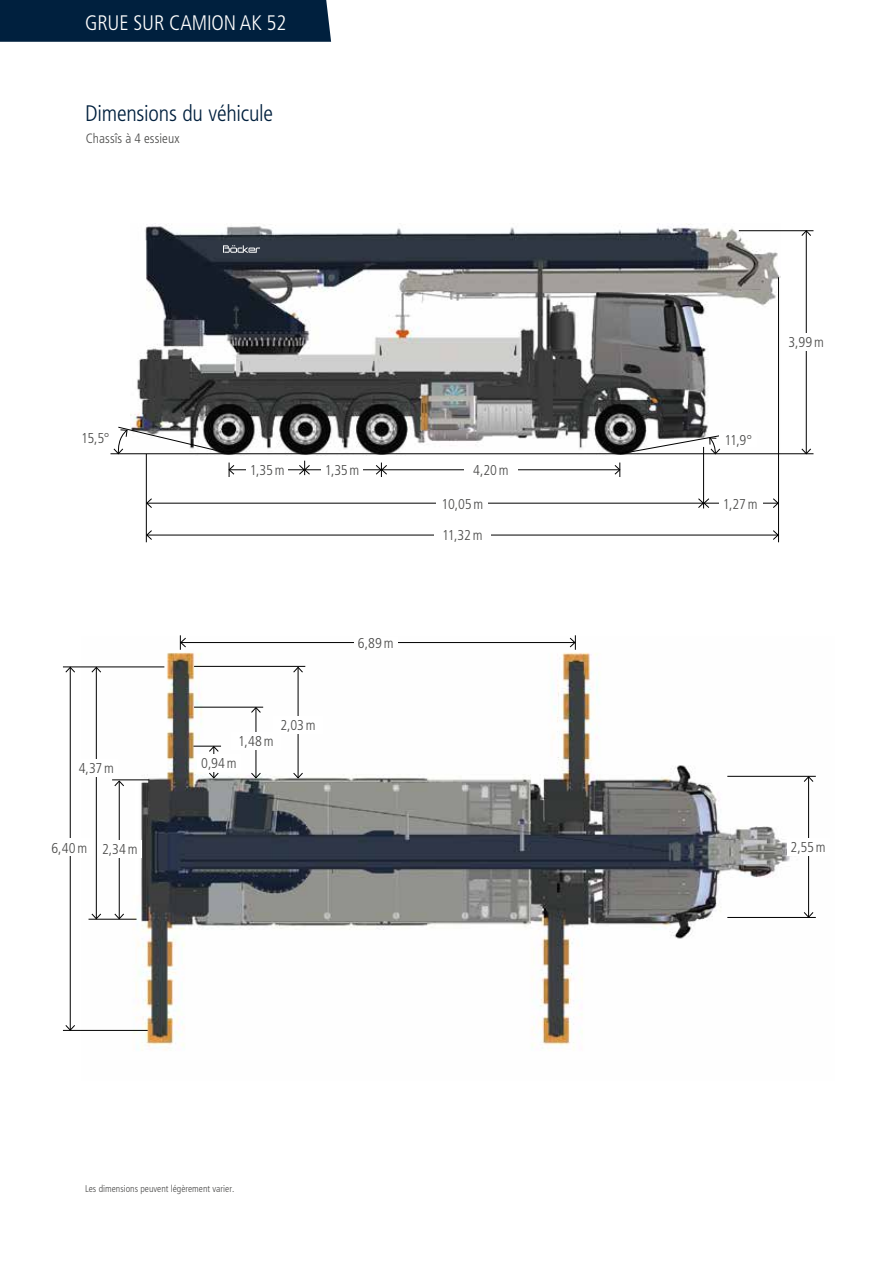
<style>
.page{position:relative;width:881px;height:1263px;background:#fff}
.page>*{position:absolute;margin:0;border:0;box-sizing:border-box;transform-origin:0 0}
.t1{font:300 condensed 22.5px "Frutiger";letter-spacing:-.01em;color:#00203e}
.t2{font:300 condensed 21px "Frutiger";letter-spacing:-.005em;color:#fff}
.t3{font:300 condensed 14.25px "Frutiger";letter-spacing:.02em;color:#4a4a49}
.t4{font:300 condensed 13.5px "Frutiger";letter-spacing:.005em;color:#4a4a49}
.t5{font:300 condensed 9.75px "Frutiger";color:#4a4a49}
</style>
<div class="page">
<div style="left:0;top:0;width:331px;height:42px;background:#00203e"></div>
<img style="left:131px;top:223px;width:649px;height:233px">
<hr style="left:146px;top:454px;width:1px;height:88px;background:#000">
<hr style="left:778px;top:277px;width:1px;height:265px;background:#000">
<hr style="left:805px;top:231px;width:1px;height:223px;background:#000">
<svg style="left:801px;top:231px;width:10px;height:5px"></svg>
<svg style="left:801px;top:448px;width:10px;height:5px"></svg>
<hr style="left:229px;top:469px;width:75px;height:1px;background:#000">
<svg style="left:228px;top:462px;width:6px;height:15px"></svg>
<hr style="left:304px;top:469px;width:77px;height:1px;background:#000">
<svg style="left:299px;top:461px;width:11px;height:14px"></svg>
<hr style="left:147px;top:535px;width:630px;height:1px;background:#000">
<svg style="left:146px;top:530px;width:6px;height:10px"></svg>
<svg style="left:772px;top:530px;width:6px;height:10px"></svg>
<hr style="left:382px;top:469px;width:237px;height:1px;background:#000">
<svg style="left:375px;top:462px;width:12px;height:15px"></svg>
<svg style="left:614px;top:462px;width:6px;height:15px"></svg>
<hr style="left:738px;top:230px;width:75px;height:1px;background:#000">
<hr style="left:110px;top:453px;width:703px;height:1px;background:#000">
<div style="left:434px;top:530px;width:56px;height:10px;background:#fff"></div>
<div style="left:781px;top:333px;width:49px;height:17px;background:#fff"></div>
<div style="left:246px;top:464px;width:42px;height:11px;background:#fff"></div>
<div style="left:321px;top:464px;width:42px;height:11px;background:#fff"></div>
<div style="left:464px;top:464px;width:53px;height:11px;background:#fff"></div>
<img style="left:81px;top:636px;width:735px;height:415px">
<hr style="left:727px;top:917px;width:88px;height:1px;background:#000">
<hr style="left:727px;top:776px;width:88px;height:1px;background:#000">
<hr style="left:181px;top:642px;width:393px;height:1px;background:#000">
<svg style="left:180px;top:635px;width:6px;height:15px"></svg>
<svg style="left:569px;top:635px;width:7px;height:15px"></svg>
<hr style="left:808px;top:777px;width:1px;height:140px;background:#000">
<svg style="left:803px;top:912px;width:10px;height:5px"></svg>
<svg style="left:803px;top:776px;width:10px;height:6px"></svg>
<div style="left:354px;top:637px;width:43px;height:11px;background:#fff"></div>
<div style="left:786px;top:838px;width:43px;height:17px;background:#fff"></div>
<hr style="left:194px;top:707px;width:69px;height:1px;background:#000">
<hr style="left:194px;top:666px;width:111px;height:1px;background:#000">
<hr style="left:63px;top:667px;width:101px;height:1px;background:#000">
<hr style="left:63px;top:1030px;width:85px;height:1px;background:#000">
<hr style="left:112px;top:780px;width:37px;height:1px;background:#000">
<hr style="left:88px;top:919px;width:48px;height:1px;background:#000">
<hr style="left:213px;top:747px;width:1px;height:31px;background:#000">
<svg style="left:193px;top:746px;width:28px;height:6px"></svg>
<svg style="left:209px;top:772px;width:10px;height:6px"></svg>
<hr style="left:255px;top:708px;width:1px;height:70px;background:#000">
<svg style="left:251px;top:707px;width:10px;height:6px"></svg>
<svg style="left:251px;top:772px;width:10px;height:6px"></svg>
<hr style="left:298px;top:667px;width:1px;height:111px;background:#000">
<svg style="left:293px;top:667px;width:10px;height:6px"></svg>
<svg style="left:293px;top:772px;width:10px;height:6px"></svg>
<hr style="left:70px;top:667px;width:1px;height:363px;background:#000">
<svg style="left:65px;top:667px;width:10px;height:6px"></svg>
<svg style="left:65px;top:1025px;width:10px;height:6px"></svg>
<hr style="left:96px;top:667px;width:1px;height:252px;background:#000">
<svg style="left:91px;top:667px;width:10px;height:6px"></svg>
<svg style="left:91px;top:913px;width:10px;height:6px"></svg>
<hr style="left:119px;top:781px;width:1px;height:138px;background:#000">
<svg style="left:114px;top:780px;width:10px;height:6px"></svg>
<svg style="left:114px;top:913px;width:10px;height:6px"></svg>
<div style="left:197px;top:754px;width:43px;height:17px;background:#fff"></div>
<div style="left:98px;top:840px;width:43px;height:17px;background:#fff"></div>
<div style="left:75px;top:759px;width:42px;height:17px;background:#fff"></div>
<div style="left:46px;top:839px;width:47px;height:17px;background:#fff"></div>
<div style="left:231px;top:732px;width:49px;height:18px;background:#fff"></div>
<div style="left:273px;top:716px;width:49px;height:17px;background:#fff"></div>
<hr style="left:147px;top:503px;width:556px;height:1px;background:#000">
<svg style="left:146px;top:498px;width:6px;height:10px"></svg>
<div style="left:436px;top:498px;width:52px;height:10px;background:#fff"></div>
<hr style="left:703px;top:447px;width:1px;height:61px;background:#000">
<hr style="left:703px;top:503px;width:74px;height:1px;background:#000">
<svg style="left:697px;top:498px;width:12px;height:10px"></svg>
<svg style="left:772px;top:498px;width:6px;height:10px"></svg>
<div style="left:719px;top:498px;width:43px;height:10px;background:#fff"></div>
<svg style="left:113px;top:427px;width:111px;height:27px"></svg>
<div style="left:76px;top:430px;width:38px;height:15px;background:#fff"></div>
<div style="left:719px;top:433px;width:38px;height:14px;background:#fff"></div>
<svg style="left:619px;top:434px;width:108px;height:20px"></svg>
<svg style="left:223px;top:245px;width:37px;height:8px"></svg>
<h2 class="t2" style="left:85px;top:11px;width:202px">GRUE SUR CAMION AK 52</h2>
<h1 class="t1" style="left:85px;top:101px;width:189px">Dimensions du véhicule</h1>
<p class="t4" style="left:86px;top:130px;width:95px">Chassîs à 4 essieux</p>
<p class="t3" style="left:788px;top:334px;width:37px">3,99m</p>
<p class="t3" style="left:81px;top:430px;width:30px">15,5°</p>
<p class="t3" style="left:724px;top:432px;width:29px">11,9°</p>
<p class="t3" style="left:250px;top:462px;width:36px">1,35m</p>
<p class="t3" style="left:325px;top:462px;width:36px">1,35m</p>
<p class="t3" style="left:473px;top:462px;width:37px">4,20m</p>
<p class="t3" style="left:441px;top:495px;width:43px">10,05m</p>
<p class="t3" style="left:722px;top:495px;width:36px">1,27m</p>
<p class="t3" style="left:442px;top:527px;width:42px">11,32m</p>
<p class="t3" style="left:358px;top:635px;width:37px">6,89m</p>
<p class="t3" style="left:280px;top:717px;width:37px">2,03m</p>
<p class="t3" style="left:238px;top:733px;width:37px">1,48m</p>
<p class="t3" style="left:79px;top:760px;width:37px">4,37m</p>
<p class="t3" style="left:201px;top:755px;width:37px">0,94m</p>
<p class="t3" style="left:51px;top:840px;width:37px">6,40m</p>
<p class="t3" style="left:102px;top:841px;width:37px">2,34m</p>
<p class="t3" style="left:790px;top:839px;width:36px">2,55m</p>
<p class="t5" style="left:85px;top:1183px;width:151px">Les dimensions peuvent légèrement varier.</p>
</div>
